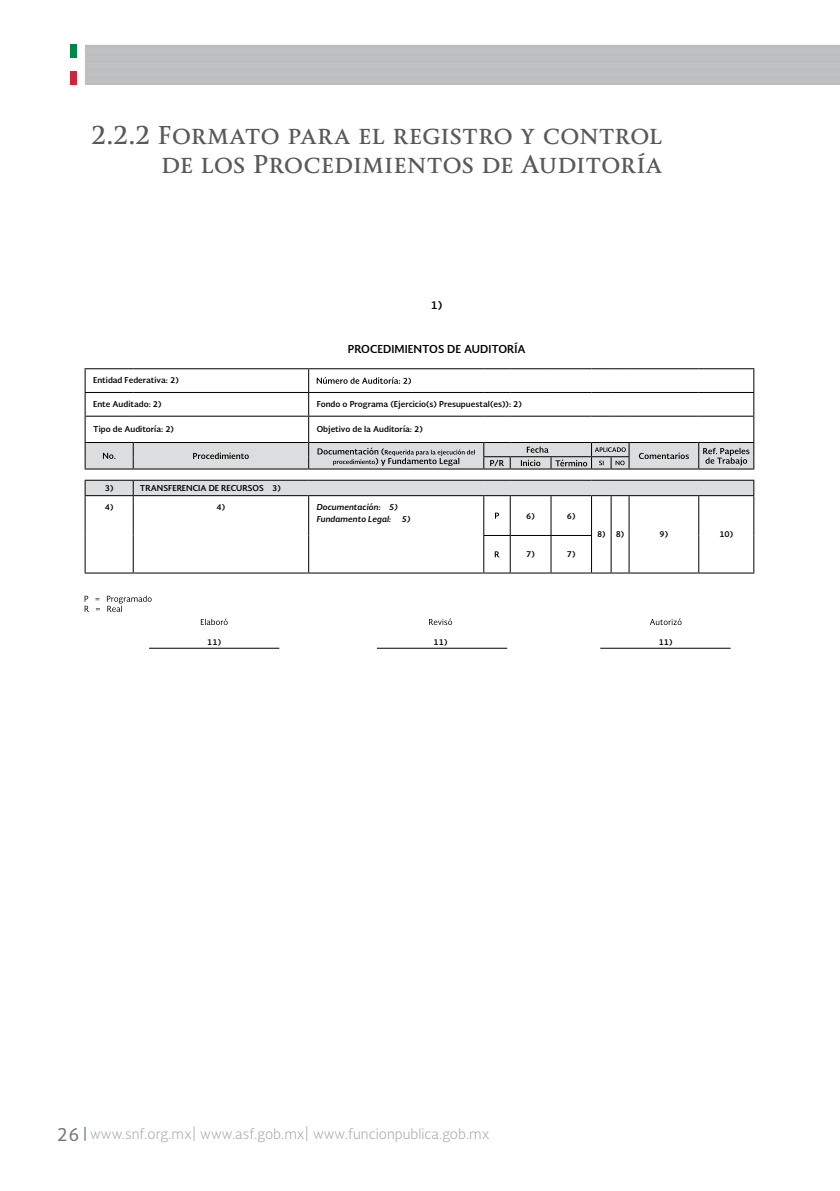
<style>
.page{position:relative;width:840px;height:1191px;background:#fff}
.page>*{position:absolute;margin:0;border:0;box-sizing:border-box;transform-origin:0 0}
.t1{font:700 24px/28.8px "Soberana Titular";color:#58595b;text-align:right}
.t2{font:300 14px "Soberana Sans";color:#a7a9ac}
.t3{font:700 10.8px "Soberana Sans";color:#000}
.t4{font:700 8px "Soberana Sans";color:#000}
.t5{font:italic 700 8px/12px "Soberana Sans";color:#000}
.s1{font-weight:400;font-size:18px;color:#77787b}
</style>
<div class="page">
<div style="left:70px;top:45px;width:7px;height:13px;background:#008644"></div>
<div style="left:70px;top:72px;width:7px;height:13px;background:#cf2538"></div>
<svg style="left:85px;top:1126px;width:1px;height:14px"></svg>
<div style="left:85px;top:45px;width:755px;height:40px;background:#bfc0c2"></div>
<svg style="left:85px;top:595px;width:66px;height:17px"></svg>
<svg style="left:201px;top:618px;width:26px;height:7px"></svg>
<svg style="left:429px;top:618px;width:23px;height:7px"></svg>
<svg style="left:650px;top:618px;width:31px;height:7px"></svg>
<hr style="left:85px;top:496px;width:1px;height:39px;background:#000">
<hr style="left:133px;top:496px;width:1px;height:39px;background:#000">
<hr style="left:308px;top:496px;width:1px;height:39px;background:#000">
<hr style="left:483px;top:496px;width:1px;height:39px;background:#000">
<hr style="left:509px;top:496px;width:1px;height:39px;background:#000">
<hr style="left:550px;top:496px;width:1px;height:39px;background:#000">
<hr style="left:590px;top:496px;width:1px;height:39px;background:#000">
<hr style="left:610px;top:496px;width:1px;height:39px;background:#000">
<hr style="left:628px;top:496px;width:1px;height:39px;background:#000">
<hr style="left:697px;top:496px;width:1px;height:39px;background:#000">
<hr style="left:753px;top:496px;width:1px;height:39px;background:#000">
<hr style="left:85px;top:535px;width:1px;height:37px;background:#000">
<hr style="left:133px;top:535px;width:1px;height:37px;background:#000">
<hr style="left:308px;top:535px;width:1px;height:37px;background:#000">
<svg style="left:483px;top:535px;width:27px;height:1px"></svg>
<hr style="left:483px;top:536px;width:1px;height:36px;background:#000">
<hr style="left:510px;top:535px;width:40px;height:1px;background:#000">
<hr style="left:509px;top:536px;width:1px;height:36px;background:#000">
<hr style="left:550px;top:535px;width:41px;height:1px;background:#000">
<hr style="left:550px;top:536px;width:1px;height:36px;background:#000">
<hr style="left:590px;top:536px;width:1px;height:36px;background:#000">
<hr style="left:610px;top:535px;width:1px;height:37px;background:#000">
<hr style="left:628px;top:535px;width:1px;height:37px;background:#000">
<hr style="left:697px;top:535px;width:1px;height:37px;background:#000">
<hr style="left:753px;top:535px;width:1px;height:37px;background:#000">
<hr style="left:85px;top:572px;width:48px;height:1px;background:#000">
<hr style="left:133px;top:572px;width:175px;height:1px;background:#000">
<hr style="left:308px;top:572px;width:175px;height:1px;background:#000">
<svg style="left:483px;top:572px;width:27px;height:1px"></svg>
<hr style="left:510px;top:572px;width:40px;height:1px;background:#000">
<hr style="left:550px;top:572px;width:41px;height:1px;background:#000">
<svg style="left:591px;top:572px;width:37px;height:1px"></svg>
<hr style="left:628px;top:572px;width:70px;height:1px;background:#000">
<hr style="left:698px;top:572px;width:56px;height:1px;background:#000">
<svg style="left:85px;top:368px;width:669px;height:128px"></svg>
<svg style="left:495px;top:512px;width:3px;height:6px"></svg>
<svg style="left:494px;top:551px;width:5px;height:6px"></svg>
<hr style="left:149px;top:648px;width:130px;height:1px;background:#000">
<hr style="left:377px;top:648px;width:130px;height:1px;background:#000">
<hr style="left:600px;top:648px;width:130px;height:1px;background:#000">
<h1 class="t1" style="left:92px;top:121px;width:572px">2.2.2 Formato para el registro y control de los Procedimientos de Auditoría</h1>
<h3 class="t3" style="left:430px;top:298px;width:13px">1)</h3>
<h3 class="t3" style="left:347px;top:342px;width:179px">PROCEDIMIENTOS DE AUDITORÍA</h3>
<p class="t4" style="left:93px;top:374px;width:87px">Entidad Federativa: 2)</p>
<p class="t4" style="left:93px;top:399px;width:70px">Ente Auditado: 2)</p>
<p class="t4" style="left:316px;top:399px;width:207px">Fondo o Programa (Ejercicio(s) Presupuestal(es)): 2)</p>
<p class="t4" style="left:93px;top:424px;width:82px">Tipo de Auditoría: 2)</p>
<p class="t4" style="left:316px;top:424px;width:107px">Objetivo de la Auditoría: 2)</p>
<p class="t4" style="left:105px;top:482px;width:10px">3)</p>
<p class="t4" style="left:140px;top:482px;width:142px">TRANSFERENCIA DE RECURSOS 3)</p>
<p class="t4" style="left:105px;top:501px;width:10px">4)</p>
<p class="t4" style="left:216px;top:501px;width:10px">4)</p>
<p class="t5" style="left:316px;top:500px;width:83px">Documentación: 5)<br>Fundamento Legal:</p>
<p class="t5" style="left:401px;top:512px;width:10px">5)</p>
<p class="t4" style="left:526px;top:510px;width:10px">6)</p>
<p class="t4" style="left:566px;top:510px;width:10px">6)</p>
<p class="t4" style="left:526px;top:549px;width:10px">7)</p>
<p class="t4" style="left:566px;top:549px;width:10px">7)</p>
<p class="t4" style="left:596px;top:529px;width:29px">8) 8)</p>
<p class="t4" style="left:659px;top:529px;width:10px">9)</p>
<p class="t4" style="left:719px;top:529px;width:15px">10)</p>
<p class="t4" style="left:207px;top:636px;width:15px">11)</p>
<p class="t4" style="left:433px;top:636px;width:15px">11)</p>
<p class="t4" style="left:658px;top:636px;width:15px">11)</p>
<h2 class="t2" style="left:56px;top:1125px;width:434px"><span class="s1">26</span> www.snf.org.mx| www.asf.gob.mx| www.funcionpublica.gob.mx</h2>
</div>
